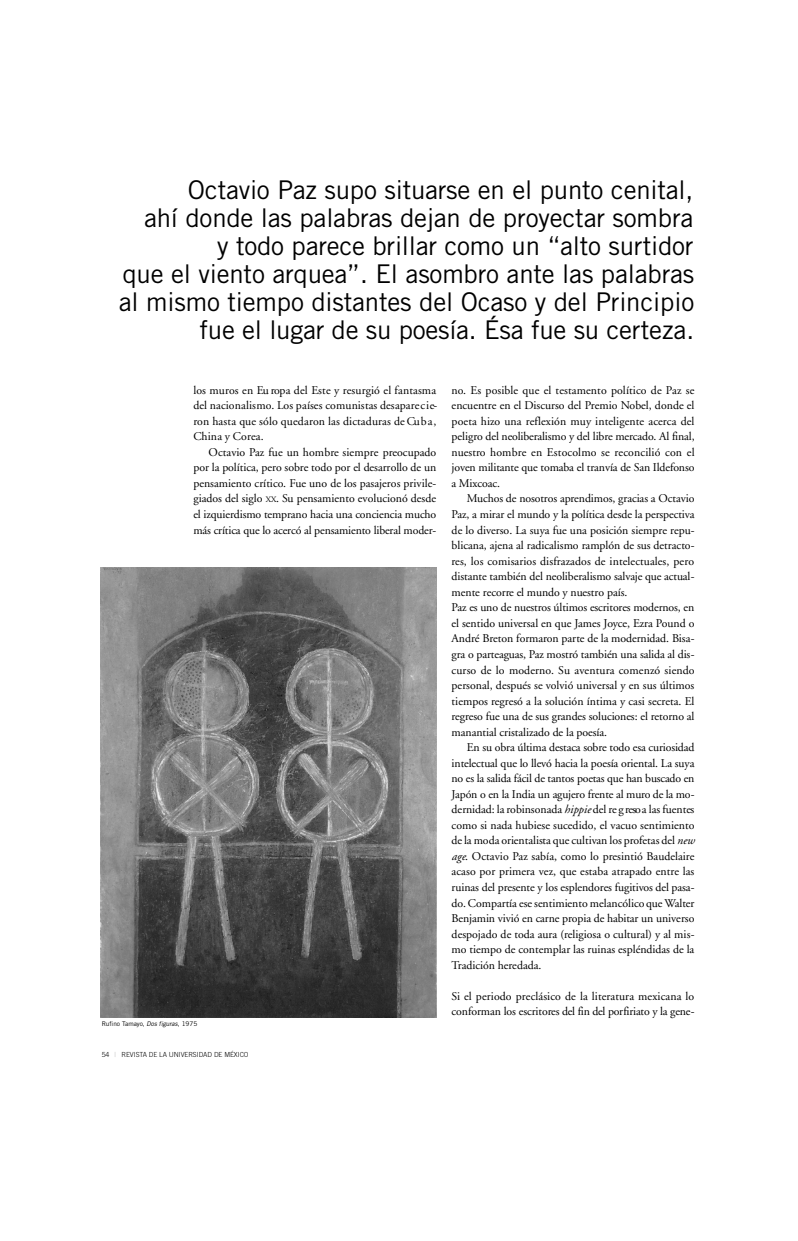
<style>
.page{position:relative;width:798px;height:1241px;background:#fff}
.page>*{position:absolute;margin:0;border:0;box-sizing:border-box;transform-origin:0 0}
.t1{font:25.75px/28px "Trade Gothic";letter-spacing:-.01em;color:#000;text-align:right}
.t2{font:11.88px/15.5px "Adobe Garamond";letter-spacing:-.005em;color:#000;text-align:justify}
.t3{font:300 7px "Trade Gothic";letter-spacing:-.01em;color:#000}
.t4{font:6.5px "Trade Gothic";letter-spacing:-.01em;color:#000}
.s1{font-size:8.25px}
.s2{font-style:italic}
.s3{font-weight:400;color:#bfbfbf}
</style>
<div class="page">
<img style="left:101px;top:567px;width:335px;height:450px">
<p class="t1" style="left:119px;top:178px;width:577px">Octavio Paz supo situarse en el punto cenital,<br>ahí donde las palabras dejan de proyectar sombra<br>y todo parece brillar como un “alto surtidor<br>que el viento arquea”. El asombro ante las palabras al mismo tiempo distantes del Ocaso y del Principio fue el lugar de su poesía. Ésa fue su certeza.</p>
<p class="t2" style="left:193px;top:383px;width:245px">los muros en Eu ropa del Este y resurgió el fantasma del nacionalismo. Los países comunistas desapare c i e&shy;ron hasta que sólo quedaron las dictaduras de Cu b a , China y Corea.</p>
<p class="t2" style="left:193px;top:445px;width:244px;text-indent:15px">Octavio Paz fue un hombre siempre preocupado por la política, pero sobre todo por el desarrollo de un pensamiento crítico. Fue uno de los pasajeros privile&shy;giados del siglo <span class="s1">XX</span>. Su pensamiento evolucionó desde el izquierdismo temprano hacia una conciencia mucho más crítica que lo acercó al pensamiento liberal moder-</p>
<p class="t4" style="left:102px;top:1021px;width:97px">Rufino Tamayo, <span class="s2">Dos figuras</span>, 1975</p>
<p class="t3" style="left:102px;top:1051px;width:148px">54 <span class="s3">|</span> REVISTA DE LA UNIVERSIDAD DE MÉXICO</p>
<p class="t2" style="left:451px;top:383px;width:244px">no. Es posible que el testamento político de Paz se encuentre en el Discurso del Premio Nobel, donde el poeta hizo una reflexión muy inteligente acerca del peligro del neoliberalismo y del libre mercado. Al final, nuestro hombre en Estocolmo se reconcilió con el joven militante que tomaba el tranvía de San Ildefonso a Mixcoac.</p>
<p class="t2" style="left:451px;top:492px;width:244px;text-align:left;text-indent:15px">Muchos de nosotros aprendimos, gracias a Octavio Paz, a mirar el mundo y la política desde la perspectiva de lo diverso. La suya fue una posición siempre repu&shy;blicana, ajena al radicalismo ramplón de sus detracto&shy;res, los comisarios disfrazados de intelectuales, pero distante también del neoliberalismo salvaje que actual&shy;mente recorre el mundo y nuestro país.<br>Paz es uno de nuestros últimos escritores modernos, en el sentido universal en que James Joyce, Ezra Pound o André Breton formaron parte de la modernidad. Bisa&shy;gra o parteaguas, Paz mostró también una salida al dis&shy;curso de lo moderno. Su aventura comenzó siendo personal, después se volvió universal y en sus últimos tiempos regresó a la solución íntima y casi secreta. El regreso fue una de sus grandes soluciones: el retorno al manantial cristalizado de la poesía.</p>
<p class="t2" style="left:451px;top:740px;width:244px;text-indent:15px">En su obra última destaca sobre todo esa curiosidad intelectual que lo llevó hacia la poesía oriental. La suya no es la salida fácil de tantos poetas que han buscado en Japón o en la India un agujero frente al muro de la mo&shy;dernidad: la robinsonada <span class="s2">h ip p ie</span> del re g reso a las fuentes como si nada hubiese sucedido, el vacuo sentimiento de la moda orientalista que cultivan los profetas del <span class="s2">n ew age</span>. Octavio Paz sabía, como lo presintió Baudelaire acaso por primera vez, que estaba atrapado entre las ruinas del presente y los esplendores fugitivos del pasa&shy;d o. Compartía ese sentimiento melancólico que Wa lte r Benjamin vivió en carne propia de habitar un universo despojado de toda aura (religiosa o cultural) y al mis&shy;mo tiempo de contemplar las ruinas espléndidas de la Tradición heredada.</p>
<p class="t2" style="left:451px;top:989px;width:244px">Si el periodo preclásico de la literatura mexicana lo conforman los escritores del fin del porfiriato y la gene-</p>
</div>
